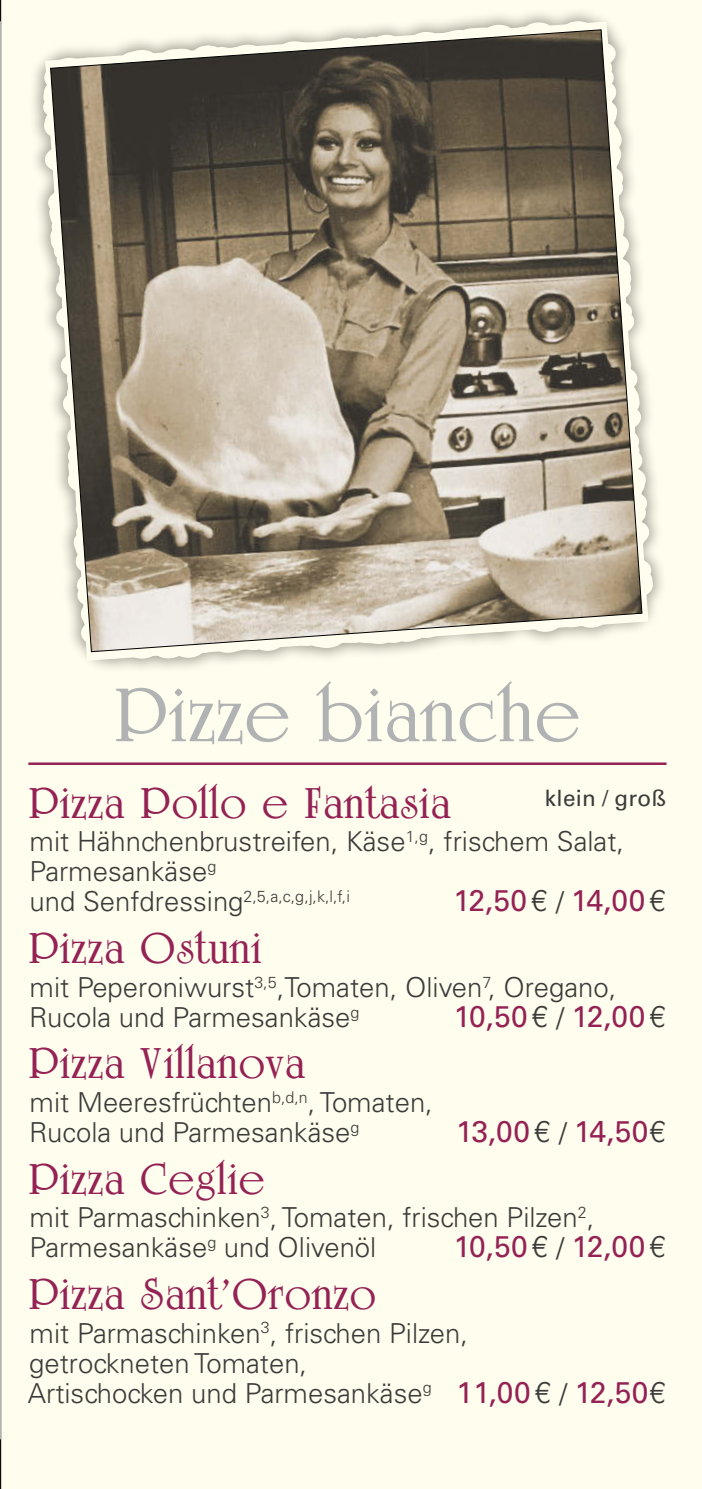
<style>
.page{position:relative;width:702px;height:1489px;background:#fff}
.page>*{position:absolute;margin:0;border:0;box-sizing:border-box;transform-origin:0 0}
.t1{font:75px "US";letter-spacing:.01em;color:#b1b2b3}
.t2{font:42.5px "US";letter-spacing:.02em;color:#942255}
.t3{font:30px "Univers LT Std";letter-spacing:-.015em;color:#942255}
.t4{font:300 27.5px/30px "Univers LT Std";color:#3b3b3a}
.t5{font:22.5px "Univers LT Std";letter-spacing:.01em;color:#3b3b3a}
.t6{font:300 16px "Univers LT Std";color:#3b3b3a}
.s1{font-size:27.5px}
.s2{font-weight:300;color:#3b3b3a}
.s3{font-weight:300;font-size:27.5px;color:#3b3b3a}
.s4{font-weight:400;font-size:30px;color:#942255}
.s5{font-size:30px}
</style>
<div class="page">
<div style="left:1px;top:0;width:701px;height:1488px;background:#fffded"></div>
<div style="left:28px;top:6px;width:640px;height:668px;background:#000;opacity:.35"></div>
<svg style="left:45px;top:22px;width:603px;height:638px;fill:#fffded"></svg>
<svg style="left:50px;top:29px;width:592px;height:623px"></svg>
<hr style="left:28px;top:762px;width:638px;height:3px;background:#942255">
<hr style="left:0;top:21px;width:1px;height:1418px;background:#b1b2b3">
<h1 class="t1" style="left:114px;top:670px;width:468px">Pizze bianche</h1>
<h2 class="t2" style="left:28px;top:777px;width:424px">Pizza Pollo e Fantasia</h2>
<p class="t4" style="left:29px;top:826px;width:596px">mit Hähnchenbrustreifen, Käse<sup>1,g</sup>, frischem Salat,<br>Parmesankäse<sup>g</sup></p>
<p class="t6" style="left:29px;top:886px;width:322px"><span class="s1">und Senfdressing</span>2,5,a,c,g,j,k,l,f,i</p>
<p class="t3" style="left:453px;top:883px;width:214px">12,50<span class="s2">€</span> <span class="s3">/</span> 14,00<span class="s2">€</span></p>
<h2 class="t2" style="left:28px;top:923px;width:235px">Pizza Ostuni</h2>
<p class="t4" style="left:29px;top:971px;width:588px">mit Peperoniwurst<sup>3,5</sup>,Tomaten, Oliven<sup>7</sup>, Oregano,<br>Rucola und Parmesankäse<sup>g</sup></p>
<p class="t5" style="left:544px;top:784px;width:123px">klein / groß</p>
<p class="t3" style="left:453px;top:998px;width:213px">10,50<span class="s2">€</span> <span class="s3">/</span> 12,00<span class="s2">€</span></p>
<h2 class="t2" style="left:28px;top:1038px;width:278px">Pizza Villanova</h2>
<p class="t4" style="left:29px;top:1087px;width:405px">mit Meeresfrüchten<sup>b,d,n</sup>, Tomaten,<br>Rucola und Parmesankäse<sup>g</sup></p>
<p class="t3" style="left:456px;top:1113px;width:211px">13,00<span class="s2">€</span> <span class="s3">/</span> 14,50<span class="s2">€</span></p>
<h2 class="t2" style="left:28px;top:1153px;width:238px">Pizza Ceglie</h2>
<p class="t4" style="left:29px;top:1202px;width:566px">mit Parmaschinken<sup>3</sup>, Tomaten, frischen Pilzen<sup>2</sup>,<br>Parmesankäse<sup>g</sup> und Olivenöl</p>
<p class="t3" style="left:453px;top:1228px;width:213px">10,50<span class="s2">€</span> <span class="s3">/</span> 12,00<span class="s2">€</span></p>
<h2 class="t2" style="left:28px;top:1268px;width:349px">Pizza Sant’Oronzo</h2>
<p class="t4" style="left:28px;top:1317px;width:639px">mit Parmaschinken<sup>3</sup>, frischen Pilzen,<br>getrockneten Tomaten,<br>Artischocken und Parmesankäse<sup>g</sup> <span class="s4">11,00</span><span class="s5">€</span> / <span class="s4">12,50</span><span class="s5">€</span></p>
</div>
